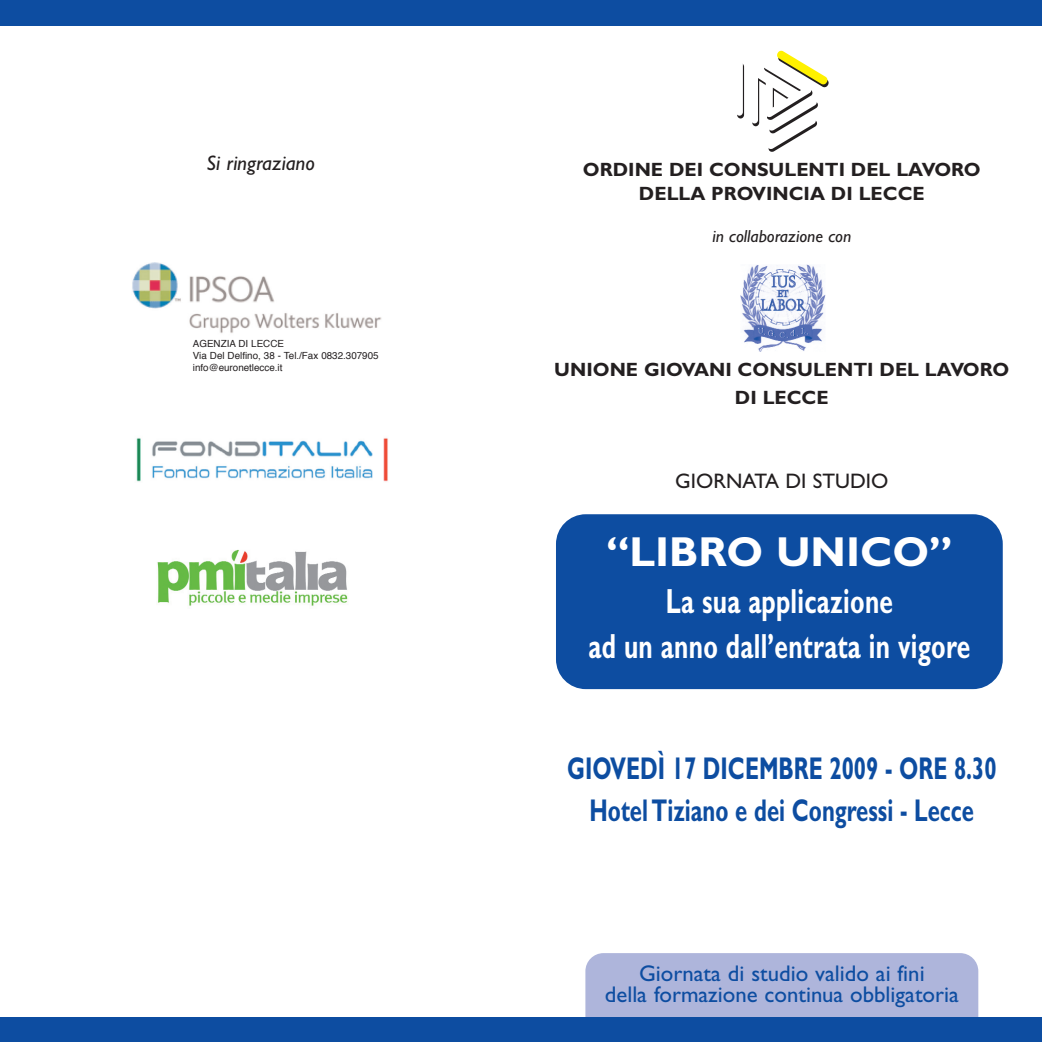
<style>
.page{position:relative;width:1042px;height:1042px;background:#fff}
.page>*{position:absolute;margin:0;border:0;box-sizing:border-box;transform-origin:0 0}
.t1{font:700 42px "Gill Sans";color:#fff}
.t2{font:700 35px/45.5px "Gill Sans";letter-spacing:.01em;color:#fff;text-align:center;scale:.7 1}
.t3{font:700 31.5px/41.6px "Gill Sans";color:#0d4da1;text-align:center;scale:.7 1}
.t4{font:22.75px/21px "Gill Sans";color:#0d4da1;text-align:center}
.t5{font:21px "Gill Sans";color:#231f20}
.t6{font:italic 21px "Gill Sans";color:#231f20}
.t7{font:700 19.25px/24.5px "Gill Sans";color:#231f20;text-align:center}
.t8{font:italic 17.5px "Gill Sans";color:#231f20}
.t9{font:9.8px/11.7px "Helvetica";color:#231f20}
</style>
<div class="page">
<img style="left:132px;top:262px;width:250px;height:71px">
<img style="left:136px;top:438px;width:252px;height:44px">
<img style="left:157px;top:549px;width:191px;height:57px">
<svg style="left:737px;top:63px;width:7px;height:55px"></svg>
<div style="left:735px;top:60px;width:7px;height:56px;background:#fff;border-radius:4px"></div>
<svg style="left:752px;top:50px;width:77px;height:102px"></svg>
<img style="left:740px;top:264px;width:85px;height:88px">
<div style="left:0;top:0;width:1041px;height:25px;background:#0d4da1"></div>
<div style="left:556px;top:514px;width:446px;height:175px;background:#0d4da1;border-radius:30px"></div>
<div style="left:585px;top:952px;width:393px;height:87px;background:#aeb5db;border-radius:18px"></div>
<div style="left:0;top:1017px;width:1041px;height:24px;background:#0d4da1"></div>
<p class="t6" style="left:206px;top:156px;width:110px">Si ringraziano</p>
<p class="t9" style="left:193px;top:338px;width:187px">AGENZIA DI LECCE<br>Via Del Delfino, 38 - Tel./Fax 0832.307905 info@euronetlecce.it</p>
<p class="t7" style="left:583px;top:159px;width:399px">ORDINE DEI CONSULENTI DEL LAVORO<br>DELLA PROVINCIA DI LECCE</p>
<p class="t8" style="left:712px;top:230px;width:140px">in collaborazione con</p>
<p class="t7" style="left:554px;top:358px;width:456px;line-height:28px">UNIONE GIOVANI CONSULENTI DEL LAVORO<br>DI LECCE</p>
<p class="t5" style="left:675px;top:473px;width:214px">GIORNATA DI STUDIO</p>
<h1 class="t1" style="left:605px;top:537px;width:348px">“LIBRO UNICO”</h1>
<h2 class="t2" style="left:588px;top:582px;width:547px">La sua applicazione<br>ad un anno dall’entrata in vigore</h2>
<h3 class="t3" style="left:567px;top:751px;width:615px">GIOVEDÌ 17 DICEMBRE 2009 - ORE 8.30<br>Hotel Tiziano e dei Congressi - Lecce</h3>
<p class="t4" style="left:604px;top:965px;width:355px">Giornata di studio valido ai fini<br>della formazione continua obbligatoria</p>
</div>
